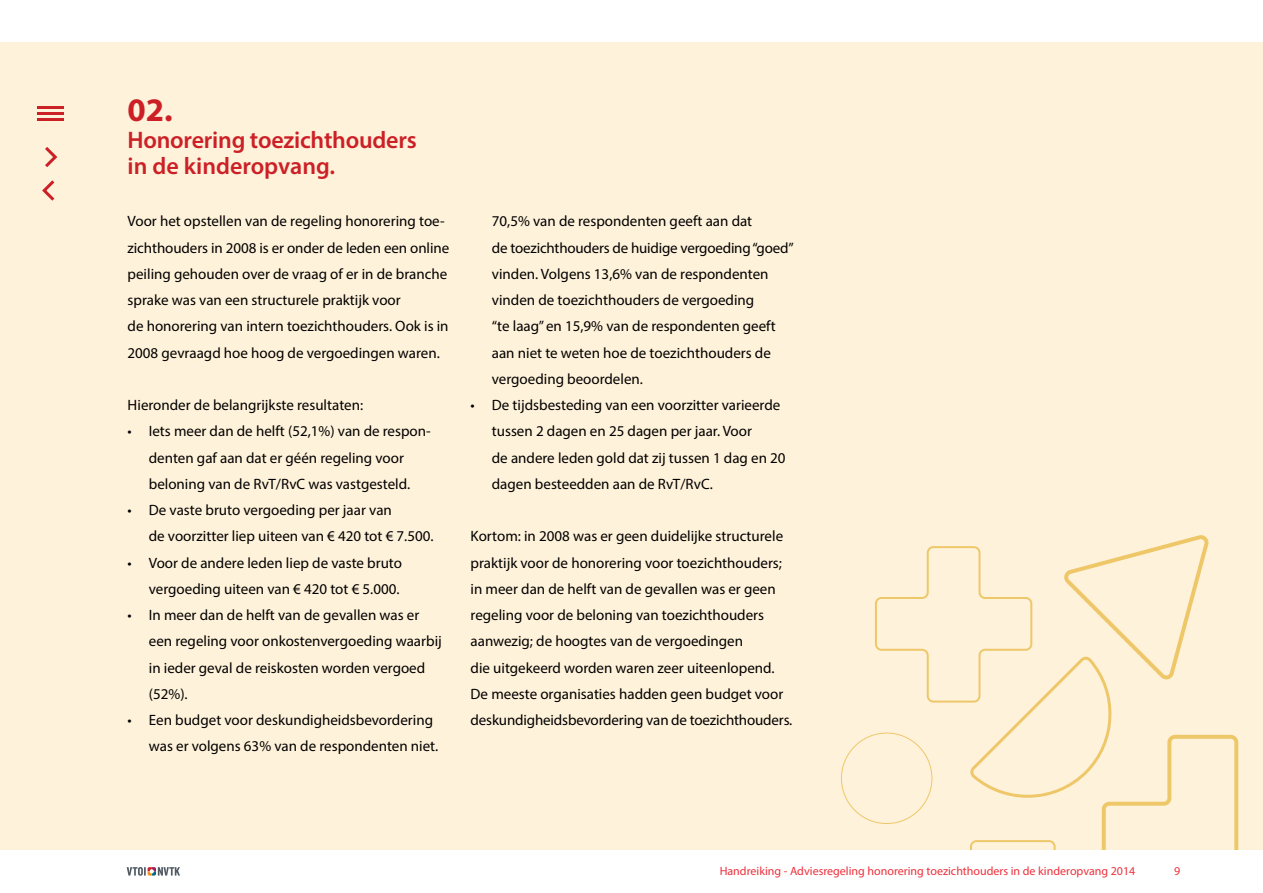
<style>
.page{position:relative;width:1263px;height:893px;background:#fff}
.page>*{position:absolute;margin:0;border:0;box-sizing:border-box;transform-origin:0 0}
.t1{font:700 33px "Myriad Pro";color:#cc2027}
.t2{font:600 24px/26.2px "Myriad Pro";letter-spacing:-.01em;color:#cc2027}
.t3{font:15px/26.2px "Myriad Pro";color:#000}
.t4{font:12px "Myriad Pro";color:#ee303c}
</style>
<div class="page">
<div style="left:0;top:43px;width:1263px;height:808px;background:#fff2da"></div>
<svg style="left:841px;top:535px;width:397px;height:315px"></svg>
<div style="left:0;top:850px;width:1263px;height:43px;background:#fff"></div>
<svg style="left:127px;top:867px;width:53px;height:9px"></svg>
<hr style="left:38px;top:106px;width:26px;height:3px;background:#cc2027">
<hr style="left:38px;top:112px;width:26px;height:3px;background:#cc2027">
<hr style="left:38px;top:118px;width:26px;height:3px;background:#cc2027">
<svg style="left:42px;top:180px;width:13px;height:21px"></svg>
<svg style="left:45px;top:147px;width:13px;height:20px"></svg>
<h1 class="t1" style="left:128px;top:89px;width:47px">02.</h1>
<h2 class="t2" style="left:128px;top:126px;width:291px">Honorering toezichthouders in de kinderopvang.</h2>
<p class="t3" style="left:128px;top:208px;width:323px">Voor het opstellen van de regeling honorering toe&shy;zichthouders in 2008 is er onder de leden een online peiling gehouden over de vraag of er in de branche sprake was van een structurele praktijk voor<br>de honorering van intern toezichthouders. Ook is in 2008 gevraagd hoe hoog de vergoedingen waren.</p>
<p class="t3" style="left:128px;top:392px;width:237px">Hieronder de belangrijkste resultaten:</p>
<p class="t3" style="left:128px;top:418px;width:305px;text-align:center">• Iets meer dan de helft (52,1%) van de respon&shy;denten gaf aan dat er géén regeling voor beloning van de RvT/RvC was vastgesteld.</p>
<p class="t3" style="left:149px;top:497px;width:286px;text-indent:-21px">• De vaste bruto vergoeding per jaar van<br>de voorzitter liep uiteen van € 420 tot € 7.500.</p>
<p class="t3" style="left:128px;top:549px;width:276px;text-align:right">• Voor de andere leden liep de vaste bruto vergoeding uiteen van € 420 tot € 5.000.</p>
<p class="t3" style="left:149px;top:602px;width:295px;text-indent:-21px">• In meer dan de helft van de gevallen was er een regeling voor onkostenvergoeding waarbij in ieder geval de reiskosten worden vergoed (52%).</p>
<p class="t3" style="left:149px;top:707px;width:291px;text-indent:-21px">• Een budget voor deskundigheidsbevordering was er volgens 63% van de respondenten niet.</p>
<p class="t3" style="left:492px;top:208px;width:303px">70,5% van de respondenten geeft aan dat<br>de toezichthouders de huidige vergoeding “goed” vinden. Volgens 13,6% van de respondenten vinden de toezichthouders de vergoeding<br>“te laag” en 15,9% van de respondenten geeft aan niet te weten hoe de toezichthouders de vergoeding beoordelen.</p>
<p class="t3" style="left:492px;top:392px;width:295px;text-indent:-21px">• De tijdsbesteding van een voorzitter varieerde tussen 2 dagen en 25 dagen per jaar. Voor<br>de andere leden gold dat zij tussen 1 dag en 20 dagen besteedden aan de RvT/RvC.</p>
<p class="t3" style="left:471px;top:523px;width:323px">Kortom: in 2008 was er geen duidelijke structurele praktijk voor de honorering voor toezichthouders; in meer dan de helft van de gevallen was er geen regeling voor de beloning van toezichthouders aanwezig; de hoogtes van de vergoedingen<br>die uitgekeerd worden waren zeer uiteenlopend.<br>De meeste organisaties hadden geen budget voor deskundigheidsbevordering van de toezichthouders.</p>
<p class="t4" style="left:720px;top:864px;width:417px">Handreiking - Adviesregeling honorering toezichthouders in de kinderopvang 2014</p>
<p class="t4" style="left:1174px;top:864px;width:8px">9</p>
</div>
